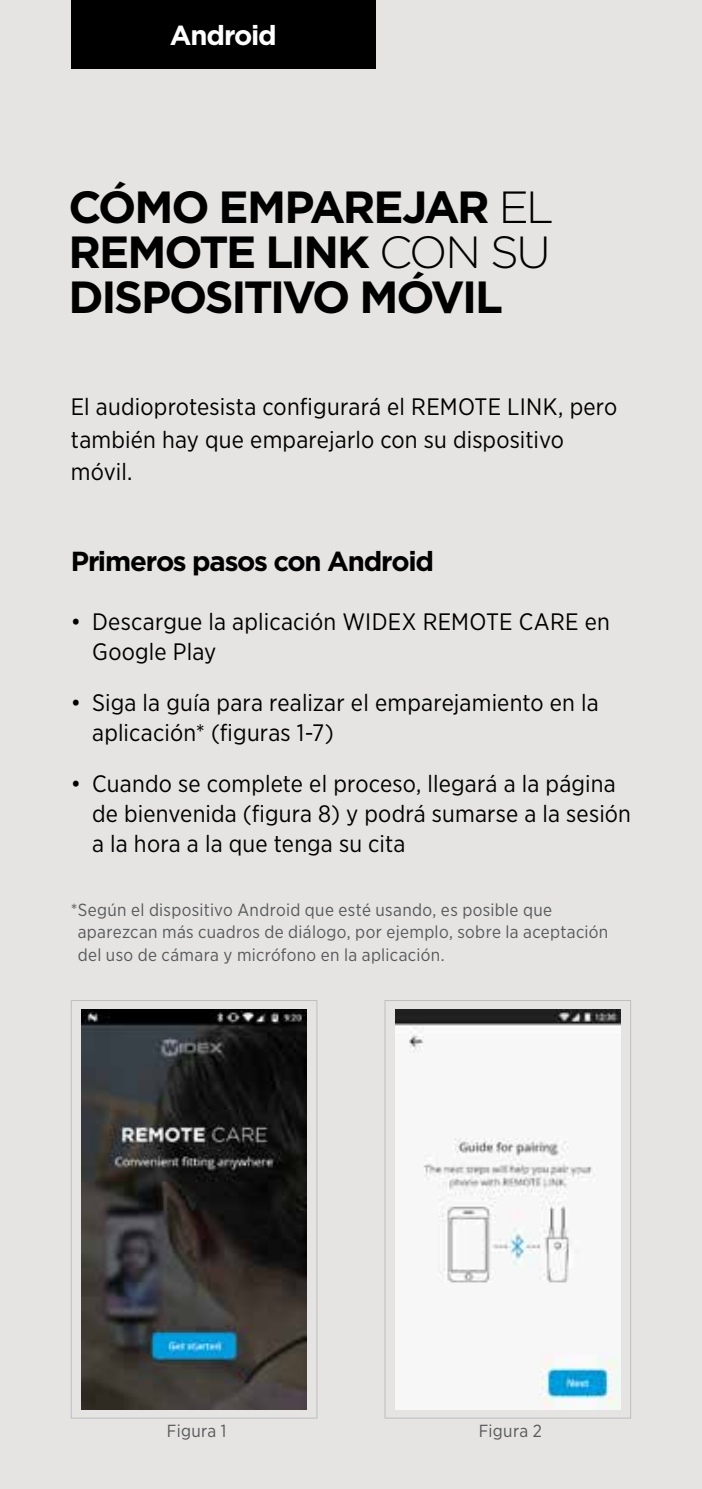
<style>
.page{position:relative;width:702px;height:1489px;background:#fff}
.page>*{position:absolute;margin:0;border:0;box-sizing:border-box;transform-origin:0 0}
.t1{font:700 45px/45px "Gotham";letter-spacing:-.05em;color:#000;text-align:justify}
.t2{font:700 27.5px "Gotham";letter-spacing:-.045em;color:#000}
.t3{font:700 27.5px "Gotham";letter-spacing:-.045em;color:#fff}
.t4{font:23.75px/30px "Gotham Narrow";letter-spacing:.005em;color:#000}
.t5{font:17.5px/22.5px "Gotham Narrow";letter-spacing:.02em;color:#58595b}
.s1{font-weight:300}
</style>
<div class="page">
<div style="left:0;top:0;width:702px;height:1488px;background:#e5e4e3"></div>
<div style="left:71px;top:1000px;width:246px;height:418px;border:1px solid #bcbec0"></div>
<img style="left:81px;top:1009px;width:225px;height:400px">
<div style="left:384px;top:1000px;width:247px;height:418px;border:1px solid #bcbec0"></div>
<img style="left:395px;top:1009px;width:225px;height:400px">
<div style="left:71px;top:0;width:305px;height:69px;background:#000"></div>
<p class="t3" style="left:170px;top:18px;width:108px">Android</p>
<h1 class="t1" style="left:68px;top:184px;width:487px">CÓMO EMPAREJAR <span class="s1">EL </span>REMOTE LINK <span class="s1">CON SU </span>DISPOSITIVO MÓVIL</h1>
<p class="t4" style="left:71px;top:390px;width:548px;line-height:32.5px">El audioprotesista configurará el REMOTE LINK, pero también hay que emparejarlo con su dispositivo móvil.</p>
<p class="t2" style="left:71px;top:543px;width:364px">Primeros pasos con Android</p>
<p class="t4" style="left:92px;top:606px;width:519px;text-indent:-21px">• Descargue la aplicación WIDEX REMOTE CARE en<br>Google Play</p>
<p class="t4" style="left:92px;top:687px;width:508px;text-indent:-21px">• Siga la guía para realizar el emparejamiento en la aplicación* (figuras 1-7)</p>
<p class="t4" style="left:92px;top:768px;width:540px;text-indent:-21px">• Cuando se complete el proceso, llegará a la página de bienvenida (figura 8) y podrá sumarse a la sesión a la hora a la que tenga su cita</p>
<p class="t5" style="left:78px;top:898px;width:532px;text-indent:-7px">*Según el dispositivo Android que esté usando, es posible que aparezcan más cuadros de diálogo, por ejemplo, sobre la aceptación del uso de cámara y micrófono en la aplicación.</p>
<p class="t5" style="left:167px;top:1418px;width:61px">Figura 1</p>
<p class="t5" style="left:478px;top:1418px;width:65px">Figura 2</p>
</div>
